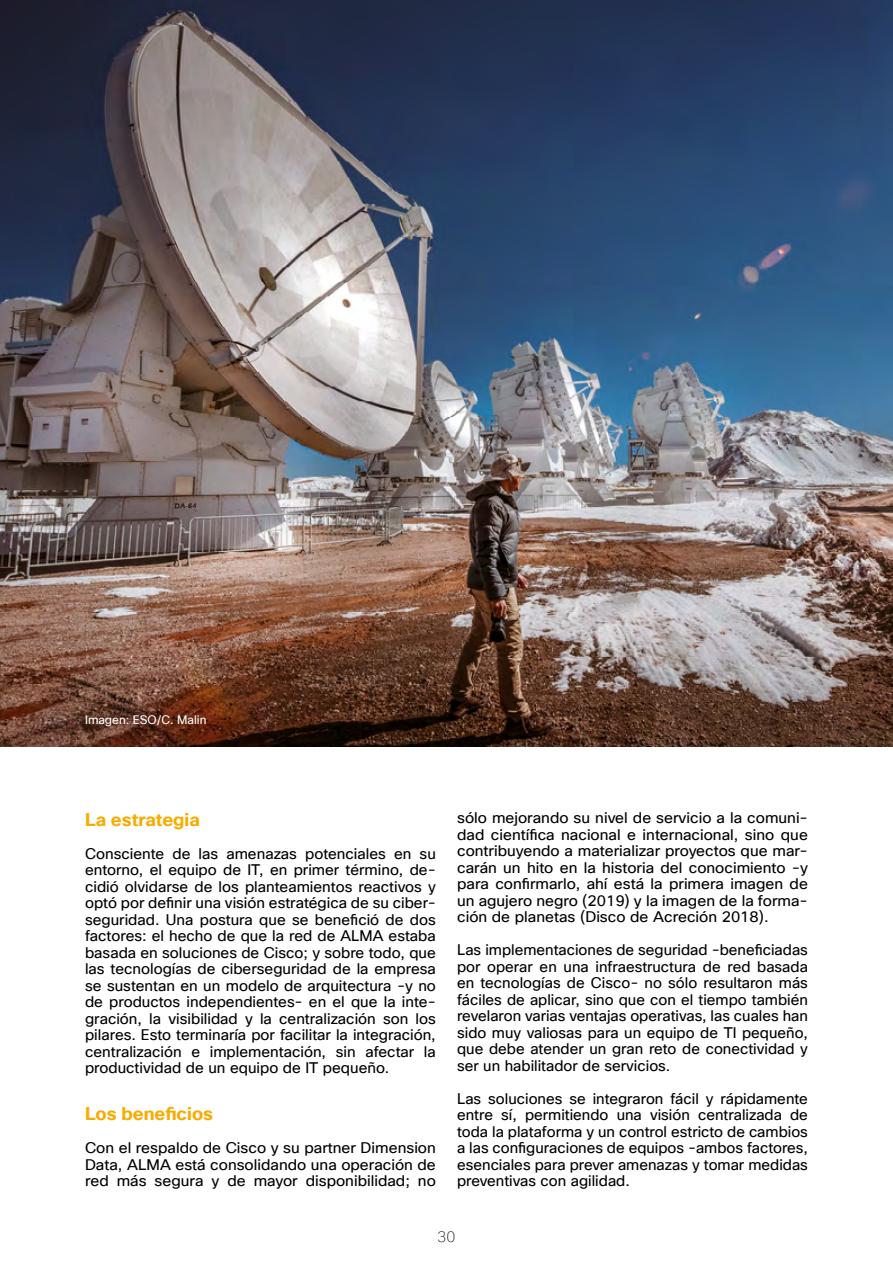
<style>
.page{position:relative;width:893px;height:1276px;background:#fff}
.page>*{position:absolute;margin:0;border:0;box-sizing:border-box;transform-origin:0 0}
.t1{font:700 18px "Cisco Sans TT";color:#f8ac00}
.t2{font:15px/16.5px "Cisco Sans TT";color:#000;text-align:justify}
.t3{font:100 15px "Cisco Sans TT";color:#000}
.t4{font:12px "Cisco Sans TT";color:#fff}
</style>
<div class="page">
<img style="left:0;top:0;width:893px;height:746px">
<p class="t4" style="left:85px;top:712px;width:123px">Imagen: ESO/C. Malin</p>
<p class="t1" style="left:85px;top:807px;width:116px">La estrategia</p>
<p class="t2" style="left:85px;top:845px;width:352px">Consciente de las amenazas potenciales en su entorno, el equipo de IT, en primer término, de&shy;cidió olvidarse de los planteamientos reactivos y optó por definir una visión estratégica de su ciber&shy;seguridad. Una postura que se benefició de dos factores: el hecho de que la red de ALMA estaba basada en soluciones de Cisco; y sobre todo, que las tecnologías de ciberseguridad de la empresa se sustentan en un modelo de arquitectura -y no de productos independientes- en el que la inte&shy;gración, la visibilidad y la centralización son los pilares. Esto terminaría por facilitar la integración, centralización e implementación, sin afectar la productividad de un equipo de IT pequeño.</p>
<p class="t1" style="left:85px;top:1101px;width:130px">Los beneficios</p>
<p class="t2" style="left:85px;top:1140px;width:352px">Con el respaldo de Cisco y su partner Dimension Data, ALMA está consolidando una operación de red más segura y de mayor disponibilidad; no</p>
<p class="t2" style="left:457px;top:810px;width:352px">sólo mejorando su nivel de servicio a la comuni&shy;dad científica nacional e internacional, sino que contribuyendo a materializar proyectos que mar&shy;carán un hito en la historia del conocimiento -y para confirmarlo, ahí está la primera imagen de un agujero negro (2019) y la imagen de la forma&shy;ción de planetas (Disco de Acreción 2018).</p>
<p class="t2" style="left:457px;top:942px;width:352px">Las implementaciones de seguridad -beneficiadas por operar en una infraestructura de red basada en tecnologías de Cisco- no sólo resultaron más fáciles de aplicar, sino que con el tiempo también revelaron varias ventajas operativas, las cuales han sido muy valiosas para un equipo de TI pequeño, que debe atender un gran reto de conectividad y ser un habilitador de servicios.</p>
<p class="t2" style="left:457px;top:1090px;width:352px">Las soluciones se integraron fácil y rápidamente entre sí, permitiendo una visión centralizada de toda la plataforma y un control estricto de cambios a las configuraciones de equipos -ambos factores, esenciales para prever amenazas y tomar medidas preventivas con agilidad.</p>
<p class="t3" style="left:437px;top:1227px;width:19px">30</p>
</div>
